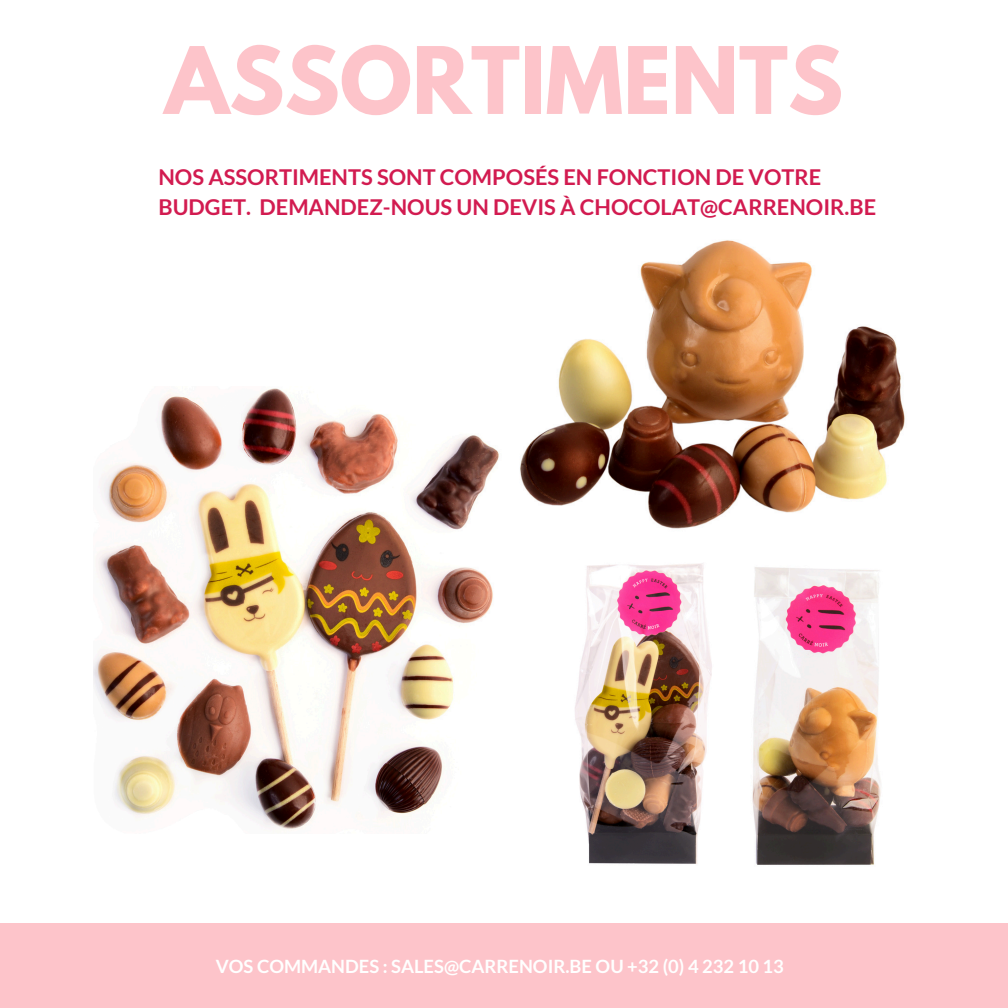
<style>
.page{position:relative;width:1008px;height:1008px;background:#fff}
.page>*{position:absolute;margin:0;border:0;box-sizing:border-box;transform-origin:0 0}
.t1{font:700 82.25px "League Spartan";color:#fdc4ca}
.t2{font:700 21.88px/29.6px "Lato";color:#d21b50}
.t3{font:700 18.38px "Lato";color:#fff}
</style>
<div class="page">
<img style="left:575px;top:563px;width:137px;height:301px">
<img style="left:93px;top:388px;width:406px;height:442px">
<img style="left:752px;top:567px;width:129px;height:298px">
<img style="left:520px;top:240px;width:385px;height:289px">
<div style="left:0;top:923px;width:1008px;height:85px;background:#fdc4ca"></div>
<h1 class="t1" style="left:165px;top:40px;width:680px">ASSORTIMENTS</h1>
<h2 class="t2" style="left:158px;top:162px;width:719px">NOS ASSORTIMENTS SONT COMPOSÉS EN FONCTION DE VOTRE<br>BUDGET. DEMANDEZ-NOUS UN DEVIS À CHOCOLAT@CARRENOIR.BE</h2>
<p class="t3" style="left:216px;top:955px;width:570px">VOS COMMANDES : SALES@CARRENOIR.BE OU +32 (0) 4 232 10 13</p>
</div>
